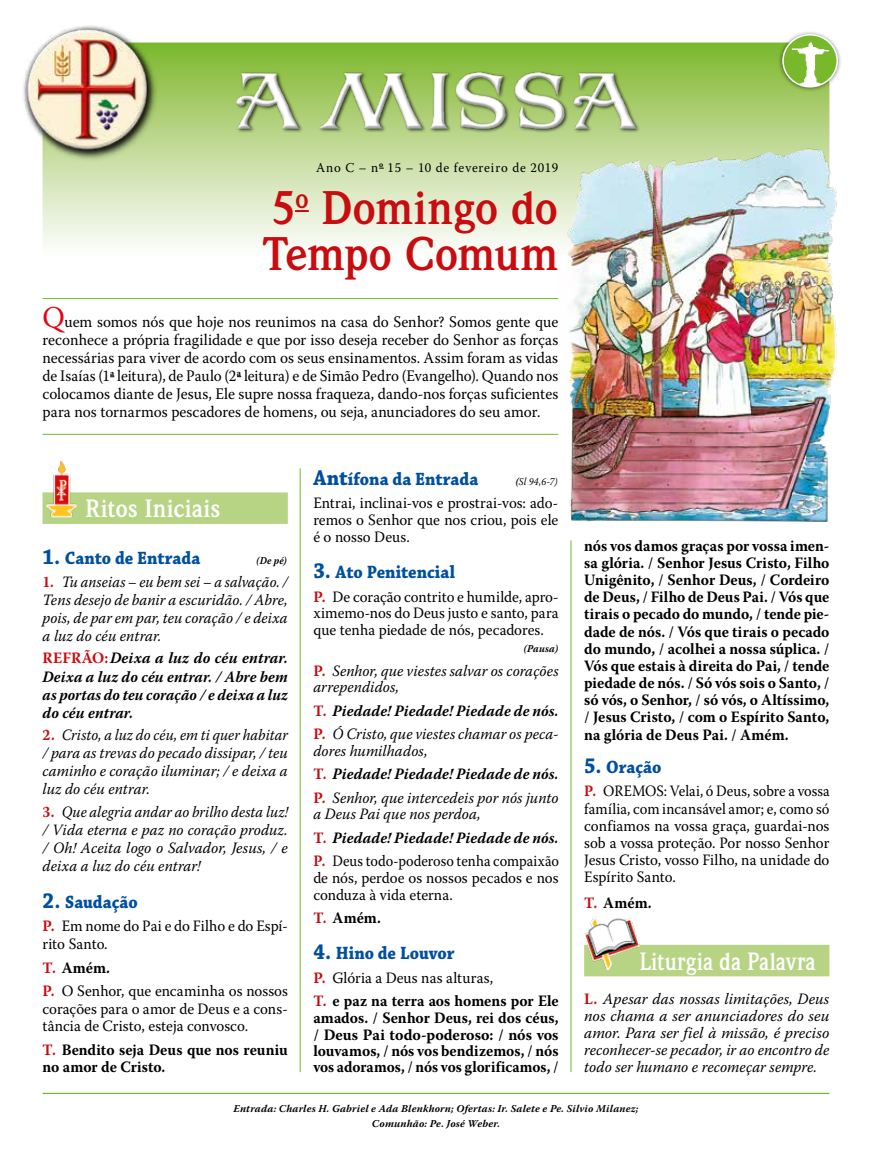
<style>
.page{position:relative;width:872px;height:1170px;background:#fff}
.page>*{position:absolute;margin:0;border:0;box-sizing:border-box;transform-origin:0 0}
.t1{font:700 48px/46px "Weidemann IT Cby BT";letter-spacing:-.015em;color:#c90c0f;scale:.95 1}
.t2{font:700 25.5px "Weidemann IT Cby BT";color:#fff;scale:.85 1}
.t3{font:700 25.5px "Weidemann IT Cby BT";color:#fff;scale:.95 1}
.t4{font:700 18.75px "Chaparral Pro";color:#004f9f;scale:.91 1}
.t5{font:16.05px/18px "Warnock Pro";letter-spacing:-.005em;color:#000;text-align:justify;scale:.95 1}
.t6{font:700 15.75px/17.2px "Warnock Pro";color:#000;scale:.95 1}
.t7{font:15.75px/17px "Warnock Pro";color:#000;scale:.95 1}
.t8{font:italic 15.75px/18.1px "Warnock Pro";letter-spacing:.005em;color:#000;text-align:justify;scale:.92 1}
.t9{font:italic 15.75px/23.2px "Warnock Pro";letter-spacing:.005em;color:#000;scale:.95 1}
.t10{font:15.75px/17.1px "Warnock Pro";color:#000;text-align:justify;scale:.92 1}
.t11{font:italic 15.75px/17.1px "Warnock Pro";letter-spacing:.005em;color:#000;text-align:justify;scale:.96 1}
.t12{font:italic 700 15.75px/18.1px "Warnock Pro";letter-spacing:.01em;color:#000;text-align:justify;scale:.96 1}
.t13{font:15.75px/23.2px "Warnock Pro";color:#000;scale:.91 1}
.t14{font:13.5px "Warnock Pro";letter-spacing:.06em;color:#000;scale:.95 1}
.t15{font:italic 700 10.5px/15px "Warnock Pro";letter-spacing:.02em;color:#000;text-align:center}
.t16{font:italic 10.5px "Warnock Pro";color:#000;scale:.91 1}
.t17{font:italic 700 10.5px "Warnock Pro";letter-spacing:.02em;color:#000;scale:.95 1}
.t18{font:italic 700 10.5px "Warnock Pro";letter-spacing:.02em;color:#000;scale:.91 1}
.s1{font-size:30px;color:#e30613}
.s2{font-size:15.75px}
.s3{font-size:22.5px}
.s4{font-weight:700;font-style:normal;color:#c90c0f}
.s5{font-style:normal;color:#c90c0f}
.s6{font-weight:700;color:#c90c0f}
.s7{font-weight:700}
.s8{color:#c90c0f}
.s9{font-style:italic}
.s10{font-weight:700;font-style:italic}
.s11{font-weight:400}
</style>
<div class="page">
<svg style="left:43px;top:43px;width:786px;height:203px;background:#c1db9a"></svg>
<img style="left:231px;top:67px;width:410px;height:67px">
<div style="left:43px;top:492px;width:245px;height:32px;background:#b6d484"></div>
<img style="left:47px;top:460px;width:30px;height:57px">
<div style="left:584px;top:944px;width:245px;height:32px;background:#b6d484"></div>
<img style="left:584px;top:916px;width:55px;height:53px">
<svg style="left:295px;top:210px;width:14px;height:2px"></svg>
<hr style="left:43px;top:298px;width:515px;height:1px;background:#76b82a">
<hr style="left:43px;top:434px;width:515px;height:1px;background:#76b82a">
<hr style="left:43px;top:1092px;width:786px;height:1px;background:#76b82a">
<hr style="left:570px;top:540px;width:1px;height:531px;background:#76b82a">
<img style="left:558px;top:126px;width:279px;height:396px">
<hr style="left:300px;top:468px;width:1px;height:603px;background:#76b82a">
<div style="left:777px;top:30px;width:65px;height:62px;background:#000;opacity:.5"></div>
<svg style="left:783px;top:35px;width:54px;height:52px"></svg>
<img style="left:783px;top:42px;width:54px;height:45px">
<div style="left:782px;top:34px;width:56px;height:53px;border:2px solid #fff;border-radius:50%"></div>
<img style="left:23px;top:25px;width:134px;height:137px">
<p class="t14" style="left:316px;top:159px;width:256px">Ano C – n<sup>o</sup> 15 – 10 de fevereiro de 2019</p>
<h1 class="t1" style="left:262px;top:183px;width:313px">5<sup>o</sup> Domingo do<br>Tempo Comum</h1>
<p class="t5" style="left:43px;top:312px;width:544px"><span class="s1">Q</span>uem somos nós que hoje nos reunimos na casa do Senhor? Somos gente que reconhece a própria fragilidade e que por isso deseja receber do Senhor as forças necessárias para viver de acordo com os seus ensinamentos. Assim foram as vidas de Isaías (1<sup>a</sup> leitura), de Paulo (2<sup>a</sup> leitura) e de Simão Pedro (Evangelho). Quando nos colocamos diante de Jesus, Ele supre nossa fraqueza, dando-nos forças suficientes para nos tornarmos pescadores de homens, ou seja, anunciadores do seu amor<span class="s2">.</span></p>
<h2 class="t3" style="left:85px;top:492px;width:144px">Ritos Iniciais</h2>
<p class="t4" style="left:43px;top:547px;width:175px"><span class="s3">1.</span> Canto de Entrada</p>
<p class="t18" style="left:257px;top:554px;width:35px">(De pé)</p>
<p class="t8" style="left:43px;top:572px;width:268px"><span class="s4">1.</span> Tu anseias – eu bem sei – a salvação. / Tens desejo de banir a escuridão. / Abre, pois, de par em par, teu coração / e deixa a luz do céu entrar.</p>
<p class="t12" style="left:43px;top:649px;width:257px"><span class="s5">REFRÃO:</span>Deixa a luz do céu entrar.<br>Deixa a luz do céu entrar. / Abre bem as portas do teu coração / e deixa a luz do céu entrar.</p>
<p class="t8" style="left:43px;top:725px;width:268px"><span class="s4">2.</span> Cristo, a luz do céu, em ti quer habitar / para as trevas do pecado dissipar, / teu caminho e coração iluminar; / e deixa a luz do céu entrar.</p>
<p class="t8" style="left:43px;top:802px;width:268px"><span class="s4">3.</span> Que alegria andar ao brilho desta luz! / Vida eterna e paz no coração produz. / Oh! Aceita logo o Salvador, Jesus, / e deixa a luz do céu entrar!</p>
<p class="t4" style="left:43px;top:890px;width:106px"><span class="s3">2.</span> Saudação</p>
<p class="t7" style="left:43px;top:917px;width:260px;line-height:17.4px"><span class="s6">P.</span> Em nome do Pai e do Filho e do Espí&shy;rito Santo.</p>
<p class="t7" style="left:43px;top:955px;width:260px;line-height:23.7px"><span class="s6">T.</span> <span class="s7">Amém.<br></span><span class="s6">P.</span> O Senhor, que encaminha os nossos</p>
<p class="t7" style="left:43px;top:999px;width:260px;line-height:17.4px">corações para o amor de Deus e a cons&shy;tância de Cristo, esteja convosco.</p>
<p class="t6" style="left:43px;top:1040px;width:260px"><span class="s8">T.</span> Bendito seja Deus que nos reuniu no amor de Cristo.</p>
<p class="t4" style="left:313px;top:468px;width:183px"><span class="s3">Ant</span>ífona da Entrada</p>
<p class="t16" style="left:516px;top:475px;width:47px"><span class="s7">(</span>Sl 94,6-7)</p>
<p class="t7" style="left:313px;top:494px;width:259px;text-align:justify">Entrai, inclinai-vos e prostrai-vos: ado&shy;remos o Senhor que nos criou, pois ele é o nosso Deus.</p>
<p class="t4" style="left:313px;top:561px;width:157px"><span class="s3">3.</span> Ato Penitencial</p>
<p class="t7" style="left:313px;top:587px;width:260px;text-align:justify"><span class="s6">P.</span> De coração contrito e humilde, apro&shy;ximemo-nos do Deus justo e santo, para que tenha piedade de nós, pecadores.</p>
<p class="t17" style="left:524px;top:642px;width:38px">(Pausa)</p>
<p class="t9" style="left:313px;top:661px;width:260px;line-height:17px"><span class="s4">P.</span> Senhor, que viestes salvar os corações arrependidos,</p>
<p class="t9" style="left:313px;top:698px;width:260px"><span class="s4">T.</span> <span class="s7">Piedade! Piedade! Piedade de nós.<br></span><span class="s4">P.</span> Ó Cristo, que viestes chamar os peca-</p>
<p class="t9" style="left:313px;top:738px;width:260px">dores humilhados,<br><span class="s4">T.</span> <span class="s7">Piedade! Piedade! Piedade de nós.<br></span><span class="s4">P.</span> Senhor, que intercedeis por nós junto</p>
<p class="t13" style="left:313px;top:802px;width:271px"><span class="s9">a Deus Pai que nos perdoa,<br></span><span class="s6">T.</span> <span class="s10">Piedade! Piedade! Piedade de nós.<br></span><span class="s6">P.</span> Deus todo-poderoso tenha compaixão</p>
<p class="t7" style="left:313px;top:869px;width:260px">de nós, perdoe os nossos pecados e nos conduza à vida eterna.</p>
<p class="t6" style="left:313px;top:909px;width:72px"><span class="s8">T.</span> Amém.</p>
<p class="t4" style="left:313px;top:942px;width:157px"><span class="s3">4.</span> Hino de Louvor</p>
<p class="t6" style="left:313px;top:965px;width:260px;line-height:23.2px"><span class="s8">P.</span> <span class="s11">Glória a Deus nas alturas,<br></span><span class="s8">T.</span> e paz na terra aos homens por Ele</p>
<p class="t6" style="left:313px;top:1009px;width:260px;line-height:16.4px;text-align:justify">amados. / Senhor Deus, rei dos céus, / Deus Pai todo-poderoso: / nós vos louvamos, / nós vos bendizemos, / nós vos adoramos, / nós vos glorificamos, /</p>
<p class="t6" style="left:584px;top:537px;width:260px;text-align:justify">nós vos damos graças por vossa imen&shy;sa glória. / Senhor Jesus Cristo, Filho Unigênito, / Senhor Deus, / Cordeiro de Deus, / Filho de Deus Pai. / Vós que tirais o pecado do mundo, / tende pie&shy;dade de nós. / Vós que tirais o pecado do mundo, / acolhei a nossa súplica. / Vós que estais à direita do Pai, / tende piedade de nós. / Só vós sois o Santo, / só vós, o Senhor, / só vós, o Altíssimo, / Jesus Cristo, / com o Espírito Santo, na glória de Deus Pai. / Amém.</p>
<p class="t4" style="left:584px;top:755px;width:86px"><span class="s3">5.</span> Oração</p>
<p class="t10" style="left:584px;top:782px;width:268px"><span class="s6">P.</span> OREMOS: Velai, ó Deus, sobre a vossa família, com incansável amor; e, como só confiamos na vossa graça, guardai-nos sob a vossa proteção. Por nosso Senhor Jesus Cristo, vosso Filho, na unidade do Espírito Santo.</p>
<p class="t6" style="left:584px;top:894px;width:72px"><span class="s8">T.</span> Amém.</p>
<h2 class="t2" style="left:639px;top:944px;width:209px">Liturgia da Palavra</h2>
<p class="t11" style="left:584px;top:989px;width:257px"><span class="s4">L.</span> Apesar das nossas limitações, Deus nos chama a ser anunciadores do seu amor. Para ser fiel à missão, é preciso reconhecer-se pecador, ir ao encontro de todo ser humano e recomeçar sempre.</p>
<p class="t15" style="left:233px;top:1101px;width:406px">Entrada: Charles H. Gabriel e Ada Blenkhorn; Ofertas: Ir. Salete e Pe. Silvio Milanez;<br>Comunhão: Pe. José Weber.</p>
</div>
